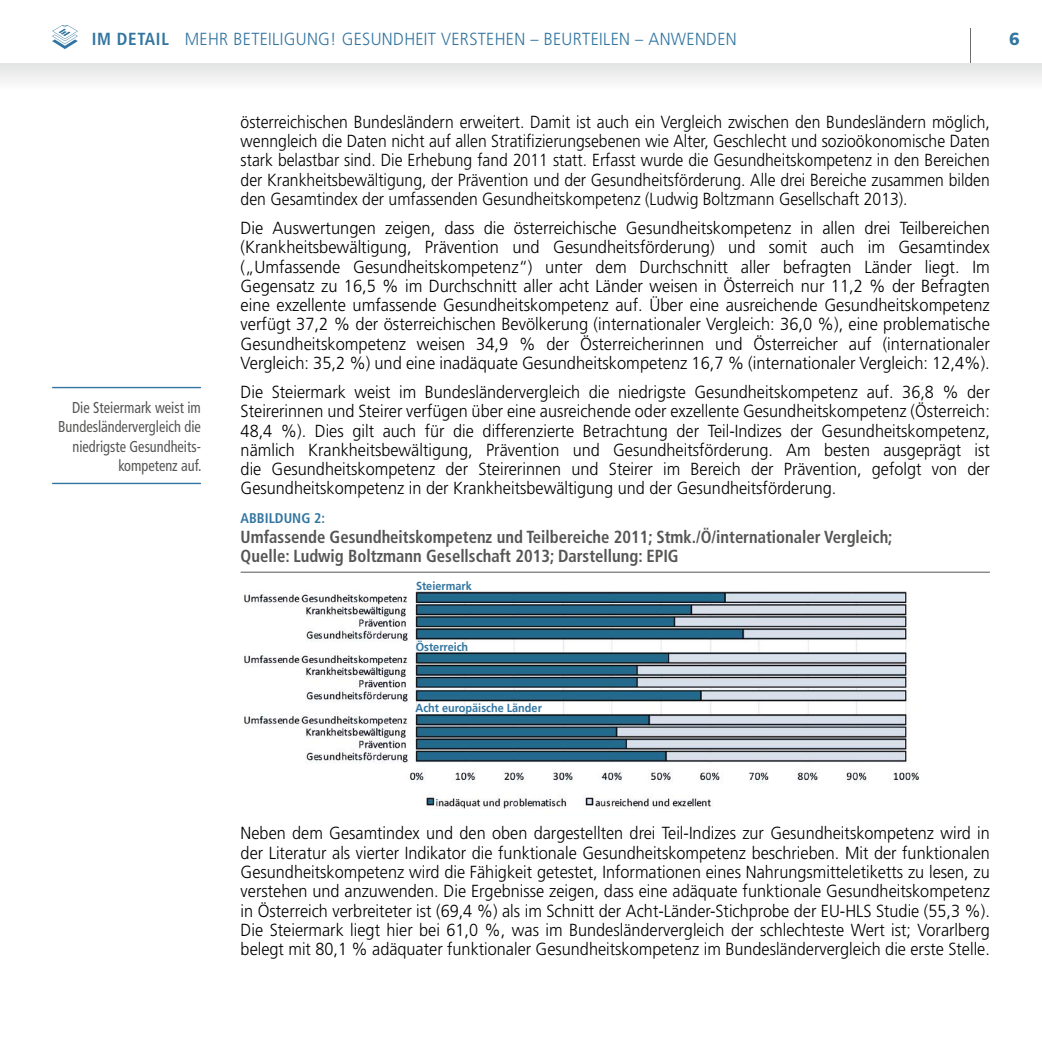
<style>
.page{position:relative;width:1042px;height:1042px;background:#fff}
.page>*{position:absolute;margin:0;border:0;box-sizing:border-box;transform-origin:0 0}
.t1{font:300 17.5px/19.2px "Frutiger";color:#000;text-align:justify;scale:.93 1}
.t2{font:300 17.5px/19.2px "Frutiger";color:#000;text-align:justify;scale:.94 1}
.t3{font:300 17.5px/19.2px "Frutiger";color:#000;text-align:justify;scale:.9 1}
.t4{font:700 condensed 17.5px/19.2px "Frutiger";color:#565655;scale:.95 1}
.t5{font:300 17.5px "Frutiger";letter-spacing:.02em;color:#3275a0;scale:.93 1}
.t6{font:900 17.5px "Frutiger";color:#3275a0}
.t7{font:condensed 15.75px/19.2px "Frutiger";color:#565655;text-align:right;scale:.91 1}
.t8{font:700 condensed 14px "Frutiger";color:#3275a0}
.t9{font:700 11.72px "Frutiger";color:#3275a0;scale:.93 1}
.s1{font-weight:700;font-stretch:condensed}
</style>
<div class="page">
<div style="left:0;top:63px;width:1042px;height:18px;background:#ebebeb"></div>
<svg style="left:52px;top:25px;width:26px;height:24px"></svg>
<hr style="left:970px;top:28px;width:1px;height:35px;background:#6e6e6e">
<hr style="left:241px;top:572px;width:749px;height:1px;background:#565655">
<img style="left:244px;top:591px;width:675px;height:218px">
<hr style="left:52px;top:387px;width:149px;height:1px;background:#3275a0">
<hr style="left:52px;top:483px;width:149px;height:1px;background:#3275a0">
<p class="t5" style="left:92px;top:29px;width:695px"><span class="s1">IM DETAIL</span> MEHR BETEILIGUNG! GESUNDHEIT VERSTEHEN – BEURTEILEN – ANWENDEN</p>
<p class="t6" style="left:1009px;top:28px;width:12px">6</p>
<p class="t7" style="left:58px;top:398px;width:159px">Die Steiermark weist im<br>Bundesländervergleich die niedrigste Gesundheits&shy;kompetenz auf.</p>
<p class="t3" style="left:241px;top:112px;width:834px">österreichischen Bundesländern erweitert. Damit ist auch ein Vergleich zwischen den Bundesländern möglich, wenngleich die Daten nicht auf allen Stratifizierungsebenen wie Alter, Geschlecht und sozioökonomische Daten stark belastbar sind. Die Erhebung fand 2011 statt. Erfasst wurde die Gesundheitskompetenz in den Bereichen der Krankheitsbewältigung, der Prävention und der Gesundheitsförderung. Alle drei Bereiche zusammen bilden den Gesamtindex der umfassenden Gesundheitskompetenz (Ludwig Boltzmann Gesellschaft 2013).</p>
<p class="t2" style="left:241px;top:218px;width:798px">Die Auswertungen zeigen, dass die österreichische Gesundheitskompetenz in allen drei Teilbereichen (Krankheitsbewältigung, Prävention und Gesundheitsförderung) und somit auch im Gesamtindex („Umfassende Gesundheitskompetenz“) unter dem Durchschnitt aller befragten Länder liegt. Im Gegensatz zu 16,5 % im Durchschnitt aller acht Länder weisen in Österreich nur 11,2 % der Befragten eine exzellente umfassende Gesundheitskompetenz auf. Über eine ausreichende Gesundheitskompetenz verfügt 37,2 % der österreichischen Bevölkerung (internationaler Vergleich: 36,0 %), eine problematische Gesundheitskompetenz weisen 34,9 % der Österreicherinnen und Österreicher auf (internationaler Vergleich: 35,2 %) und eine inadäquate Gesundheitskompetenz 16,7 % (internationaler Vergleich: 12,4%).</p>
<p class="t1" style="left:241px;top:382px;width:807px">Die Steiermark weist im Bundesländervergleich die niedrigste Gesundheitskompetenz auf. 36,8 % der Steirerinnen und Steirer verfügen über eine ausreichende oder exzellente Gesundheitskompetenz (Österreich:<br>48,4 %). Dies gilt auch für die differenzierte Betrachtung der Teil-Indizes der Gesundheitskompetenz, nämlich Krankheitsbewältigung, Prävention und Gesundheitsförderung. Am besten ausgeprägt ist die Gesundheitskompetenz der Steirerinnen und Steirer im Bereich der Prävention, gefolgt von der Gesundheitskompetenz in der Krankheitsbewältigung und der Gesundheitsförderung.</p>
<p class="t8" style="left:241px;top:510px;width:86px">ABBILDUNG 2:</p>
<p class="t4" style="left:241px;top:527px;width:688px">Umfassende Gesundheitskompetenz und Teilbereiche 2011; Stmk./Ö/internationaler Vergleich;<br>Quelle: Ludwig Boltzmann Gesellschaft 2013; Darstellung: EPIG</p>
<p class="t9" style="left:416px;top:579px;width:61px">Steiermark</p>
<p class="t9" style="left:416px;top:640px;width:58px">Österreich</p>
<p class="t9" style="left:415px;top:701px;width:137px">Acht europäische Länder</p>
<p class="t1" style="left:241px;top:824px;width:807px">Neben dem Gesamtindex und den oben dargestellten drei Teil-Indizes zur Gesundheitskompetenz wird in der Literatur als vierter Indikator die funktionale Gesundheitskompetenz beschrieben. Mit der funktionalen Gesundheitskompetenz wird die Fähigkeit getestet, Informationen eines Nahrungsmitteletiketts zu lesen, zu verstehen und anzuwenden. Die Ergebnisse zeigen, dass eine adäquate funktionale Gesundheitskompetenz in Österreich verbreiteter ist (69,4 %) als im Schnitt der Acht-Länder-Stichprobe der EU-HLS Studie (55,3 %).<br>Die Steiermark liegt hier bei 61,0 %, was im Bundesländervergleich der schlechteste Wert ist; Vorarlberg belegt mit 80,1 % adäquater funktionaler Gesundheitskompetenz im Bundesländervergleich die erste Stelle.</p>
</div>
